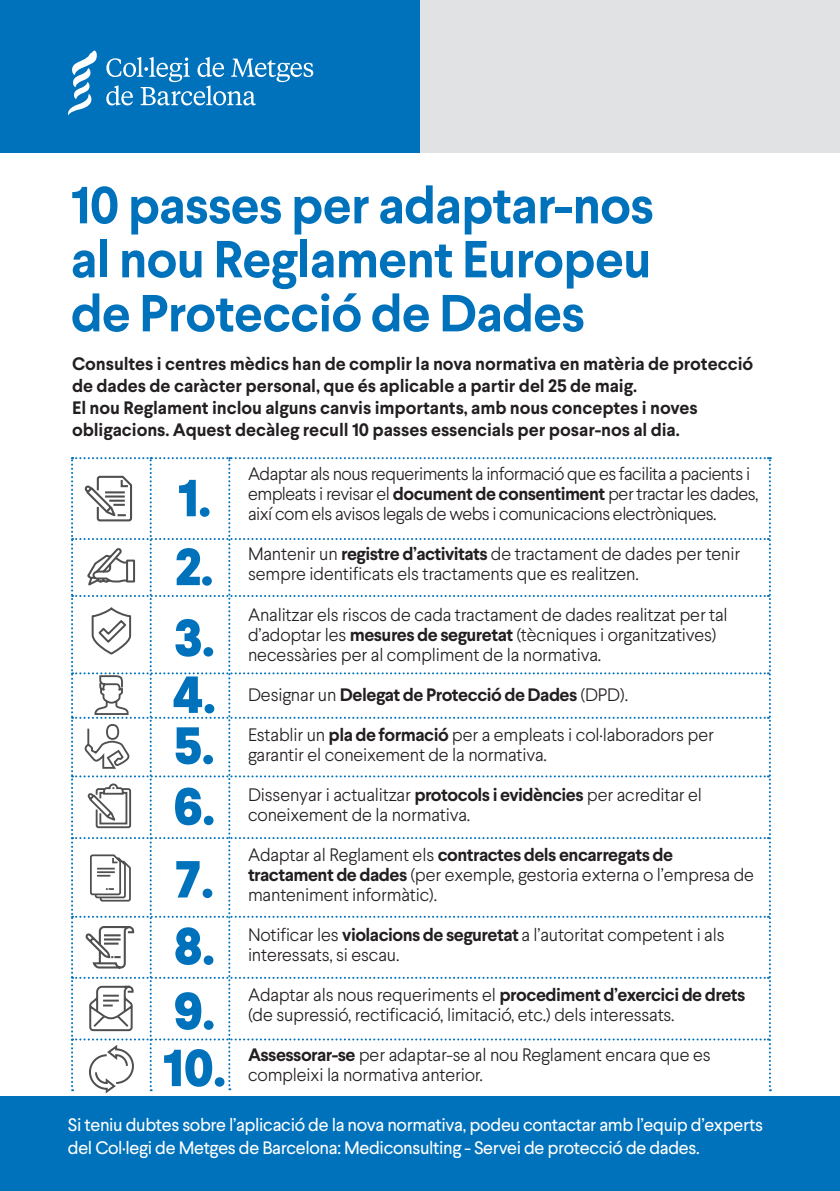
<style>
.page{position:relative;width:840px;height:1191px;background:#fff}
.page>*{position:absolute;margin:0;border:0;box-sizing:border-box;transform-origin:0 0}
.t1{font:700 52px/54px "Larsseit";letter-spacing:-.02em;color:#0072bc;text-align:justify}
.t2{font:800 52px "Larsseit";color:#0072bc}
.t3{font:300 18px/20px "Larsseit";letter-spacing:-.01em;color:#231f20}
.t4{font:700 18px/22px "Larsseit";letter-spacing:-.005em;color:#231f20}
.t5{font:300 18px/20px "Larsseit";letter-spacing:-.03em;color:#231f20}
.t6{font:18px/23px "Larsseit";letter-spacing:-.02em;color:#fff}
.t7{font:700 18px "Larsseit";letter-spacing:-.03em;color:#231f20}
.s1{font-weight:700}
.s2{font-weight:300}
</style>
<div class="page">
<div style="left:0;top:0;width:420px;height:153px;background:#0072bc"></div>
<div style="left:0;top:1096px;width:839px;height:95px;background:#0072bc"></div>
<div style="left:420px;top:0;width:419px;height:153px;background:#e1e2e4"></div>
<svg style="left:106px;top:57px;width:207px;height:48px"></svg>
<svg style="left:68px;top:51px;width:29px;height:64px"></svg>
<svg style="left:71px;top:457px;width:699px;height:637px"></svg>
<p class="t1" style="left:71px;top:178px;width:584px">10 passes per adaptar-nos al nou Reglament Europeu de Protecció de Dades</p>
<p class="t4" style="left:72px;top:353px;width:682px">Consultes i centres mèdics han de complir la nova normativa en matèria de protecció de dades de caràcter personal, que és aplicable a partir del 25 de maig.<br>El nou Reglament inclou alguns canvis importants, amb nous conceptes i noves obligacions. Aquest decàleg recull 10 passes essencials per posar-nos al dia.</p>
<p class="t2" style="left:177px;top:464px;width:35px">1.</p>
<p class="t2" style="left:175px;top:533px;width:40px">2.</p>
<p class="t2" style="left:174px;top:604px;width:42px">3.</p>
<p class="t2" style="left:172px;top:660px;width:45px">4.</p>
<p class="t2" style="left:174px;top:711px;width:42px">5.</p>
<p class="t2" style="left:173px;top:772px;width:43px">6.</p>
<p class="t2" style="left:174px;top:845px;width:41px">7.</p>
<p class="t2" style="left:173px;top:912px;width:43px">8.</p>
<p class="t2" style="left:173px;top:977px;width:43px">9.</p>
<p class="t2" style="left:162px;top:1034px;width:65px">10.</p>
<p class="t6" style="left:68px;top:1113px;width:696px">Si teniu dubtes sobre l’aplicació de la nova normativa, podeu contactar amb l’equip d’experts del Col·legi de Metges de Barcelona: Mediconsulting - Servei de protecció de dades.</p>
<p class="t5" style="left:248px;top:464px;width:511px">Adaptar als nous requeriments la informació que es facilita a pacients i empleats i revisar el <span class="s1">document de consentiment</span> per tractar les dades, així com els avisos legals de webs i comunicacions electròniques.</p>
<p class="t3" style="left:248px;top:544px;width:493px">Mantenir un <span class="s1">registre d’activitats</span> de tractament de dades per tenir sempre identificats els tractaments que es realitzen.</p>
<p class="t3" style="left:248px;top:604px;width:481px">Analitzar els riscos de cada tractament de dades realitzat per tal d’adoptar les <span class="s1">mesures de seguretat</span> (tècniques i organitzatives) necessàries per al compliment de la normativa.</p>
<p class="t7" style="left:248px;top:682px;width:381px"><span class="s2">Designar un</span> Delegat de Protecció de Dades <span class="s2">(DPD).</span></p>
<p class="t3" style="left:248px;top:724px;width:467px">Establir un <span class="s1">pla de formació</span> per a empleats i col·laboradors per garantir el coneixement de la normativa.</p>
<p class="t3" style="left:248px;top:784px;width:455px">Dissenyar i actualitzar <span class="s1">protocols i evidències</span> per acreditar el coneixement de la normativa.</p>
<p class="t3" style="left:248px;top:844px;width:507px">Adaptar al Reglament els <span class="s1">contractes dels encarregats de tractament de dades</span> (per exemple, gestoria externa o l’empresa de manteniment informàtic).</p>
<p class="t3" style="left:248px;top:924px;width:478px">Notificar les <span class="s1">violacions de seguretat</span> a l’autoritat competent i als interessats, si escau.</p>
<p class="t3" style="left:248px;top:984px;width:498px">Adaptar als nous requeriments el <span class="s1">procediment d’exercici de drets </span>(de supressió, rectificació, limitació, etc.) dels interessats.</p>
<p class="t3" style="left:248px;top:1044px;width:464px"><span class="s1">Assessorar-se</span> per adaptar-se al nou Reglament encara que es compleixi la normativa anterior.</p>
</div>
